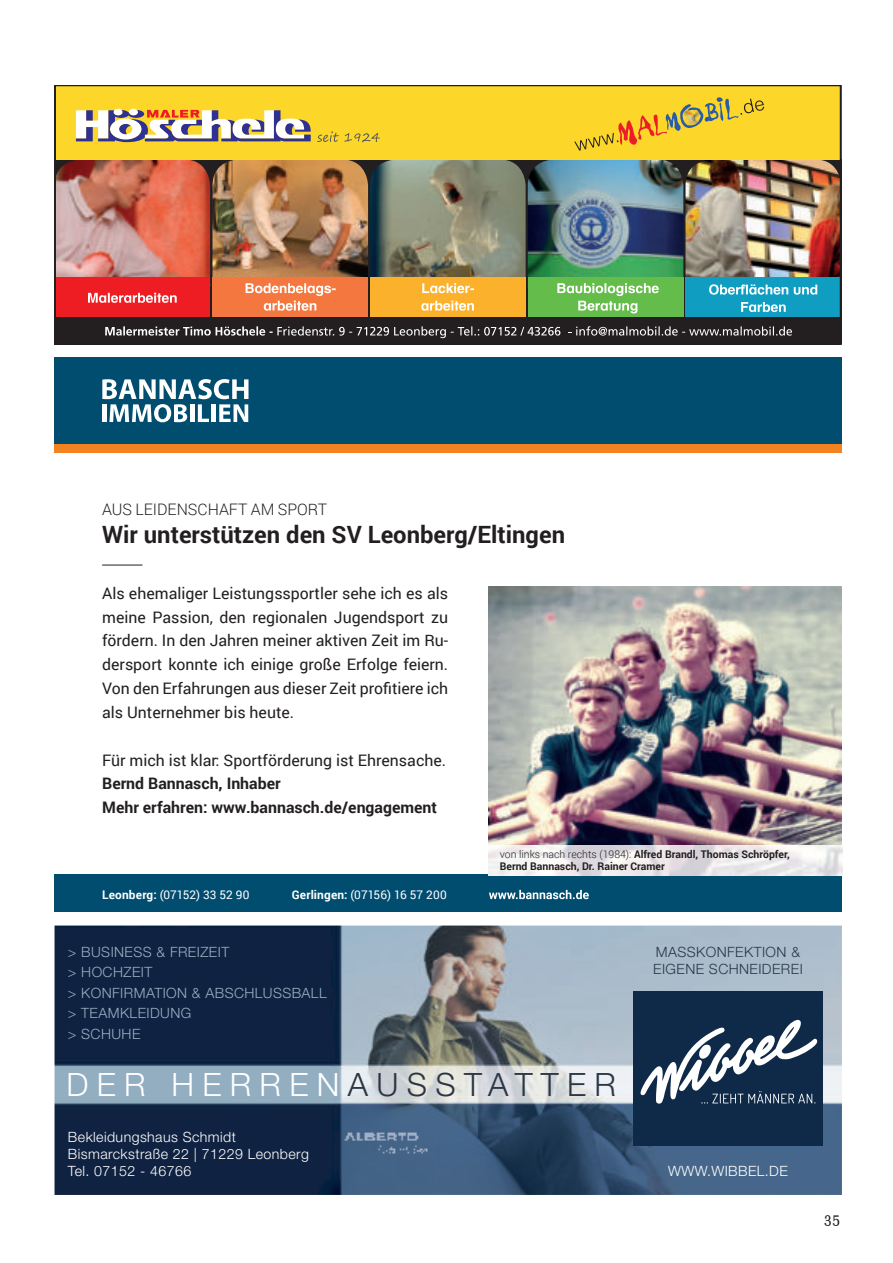
<style>
.page{position:relative;width:893px;height:1263px;background:#fff}
.page>*{position:absolute;margin:0;border:0;box-sizing:border-box;transform-origin:0 0}
.t1{font:300 32.1px "Helvetica Neue LT";letter-spacing:.26em;color:#2c3745}
.t2{font:700 23.85px "Roboto";color:#231f20}
.t3{font:16.5px "Schadow BT";color:#231f20}
.t4{font:15.9px/23.9px "Roboto";color:#231f20;text-align:justify}
.t5{font:700 15.9px/24.2px "Roboto";color:#231f20}
.t6{font:300 15.9px "Roboto";color:#231f20}
.t7{font:300 14.25px/17px "Helvetica Neue LT";letter-spacing:.03em;color:#fff}
.t8{font:300 14.25px/20.4px "Helvetica Neue LT";letter-spacing:.03em;color:#96b0c2}
.t9{font:300 14.25px/17px "Helvetica Neue LT";letter-spacing:.03em;color:#2c3745}
.t10{font:11.85px "Roboto";letter-spacing:.005em;color:#fff}
.t11{font:700 10.65px/12.8px "Roboto";color:#231f20}
.s1{font-weight:700}
.s2{font-weight:300}
.s3{color:#fff}
</style>
<div class="page">
<div style="left:55px;top:159px;width:786px;height:185px;background:#231f20"></div>
<img style="left:58px;top:160px;width:152px;height:117px">
<div style="left:55px;top:277px;width:155px;height:40px;background:#ee1d23"></div>
<img style="left:212px;top:160px;width:156px;height:117px">
<div style="left:212px;top:277px;width:156px;height:40px;background:#f3773e"></div>
<img style="left:370px;top:160px;width:156px;height:117px">
<div style="left:370px;top:277px;width:156px;height:40px;background:#fbb12c"></div>
<img style="left:528px;top:160px;width:155px;height:117px">
<div style="left:528px;top:277px;width:155px;height:40px;background:#64bc4a"></div>
<img style="left:685px;top:160px;width:153px;height:117px">
<div style="left:685px;top:277px;width:156px;height:40px;background:#0f9ec1"></div>
<svg style="left:88px;top:293px;width:89px;height:10px"></svg>
<svg style="left:246px;top:283px;width:90px;height:28px"></svg>
<svg style="left:422px;top:283px;width:52px;height:10px"></svg>
<svg style="left:421px;top:301px;width:53px;height:10px"></svg>
<svg style="left:557px;top:283px;width:102px;height:30px"></svg>
<svg style="left:709px;top:284px;width:108px;height:11px"></svg>
<svg style="left:741px;top:302px;width:45px;height:10px"></svg>
<svg style="left:105px;top:326px;width:455px;height:12px"></svg>
<svg style="left:568px;top:326px;width:224px;height:10px"></svg>
<div style="left:55px;top:85px;width:786px;height:75px;background:#fcd729"></div>
<svg style="left:76px;top:109px;width:235px;height:33px"></svg>
<svg style="left:317px;top:131px;width:63px;height:11px"></svg>
<div style="left:55px;top:85px;width:786px;height:259px;border:2px solid #231f20"></div>
<svg style="left:574px;top:97px;width:190px;height:54px"></svg>
<img style="left:488px;top:587px;width:354px;height:288px">
<div style="left:55px;top:875px;width:787px;height:37px;background:#014d70"></div>
<div style="left:55px;top:357px;width:787px;height:87px;background:#014d70"></div>
<svg style="left:102px;top:379px;width:146px;height:43px"></svg>
<div style="left:55px;top:444px;width:787px;height:8px;background:#f58220"></div>
<svg style="left:489px;top:890px;width:100px;height:9px"></svg>
<hr style="left:102px;top:565px;width:40px;height:1px;background:#231f20">
<svg style="left:489px;top:846px;width:1px;height:29px"></svg>
<img style="left:55px;top:925px;width:787px;height:270px">
<div style="left:633px;top:991px;width:190px;height:154px;background:#0f2a48"></div>
<svg style="left:640px;top:1019px;width:178px;height:85px"></svg>
<img style="left:344px;top:1132px;width:85px;height:22px">
<p class="t6" style="left:102px;top:502px;width:226px">AUS LEIDENSCHAFT AM SPORT</p>
<h2 class="t2" style="left:102px;top:525px;width:464px">Wir unterstützen den SV Leonberg/Eltingen</h2>
<p class="t4" style="left:102px;top:582px;width:348px">Als ehemaliger Leistungssportler sehe ich es als meine Passion, den regionalen Jugendsport zu fördern. In den Jahren meiner aktiven Zeit im Ru&shy;dersport konnte ich einige große Erfolge feiern.<br>Von den Erfahrungen aus dieser Zeit profitiere ich als Unternehmer bis heute.</p>
<p class="t4" style="left:102px;top:749px;width:345px">Für mich ist klar: Sportförderung ist Ehrensache.</p>
<p class="t5" style="left:102px;top:773px;width:336px">Bernd Bannasch, Inhaber<br>Mehr erfahren: www.bannasch.de/engagement</p>
<p class="t10" style="left:102px;top:890px;width:149px"><span class="s1">Leonberg:</span> (07152) 33 52 90</p>
<p class="t10" style="left:292px;top:890px;width:156px"><span class="s1">Gerlingen:</span> (07156) 16 57 200</p>
<p class="t11" style="left:500px;top:848px;width:291px"><span class="s2">von links nach rechts (1984):</span> Alfred Brandl, Thomas Schröpfer,<br>Bernd Bannasch, Dr. Rainer Cramer</p>
<p class="t8" style="left:68px;top:943px;width:260px">&gt; BUSINESS &amp; FREIZEIT<br>&gt; HOCHZEIT<br>&gt; KONFIRMATION &amp; ABSCHLUSSBALL &gt; TEAMKLEIDUNG<br>&gt; SCHUHE</p>
<h1 class="t1" style="left:66px;top:1071px;width:551px"><span class="s3">DER HERREN</span>AUSSTATTER</h1>
<p class="t7" style="left:68px;top:1129px;width:243px">Bekleidungshaus Schmidt<br>Bismarckstraße 22 | 71229 Leonberg<br>Tel. 07152 - 46766</p>
<p class="t9" style="left:653px;top:944px;width:151px">MASSKONFEKTION &amp;<br>EIGENE SCHNEIDEREI</p>
<p class="t7" style="left:668px;top:1163px;width:121px">WWW.WIBBEL.DE</p>
<p class="t3" style="left:824px;top:1214px;width:18px">35</p>
</div>
